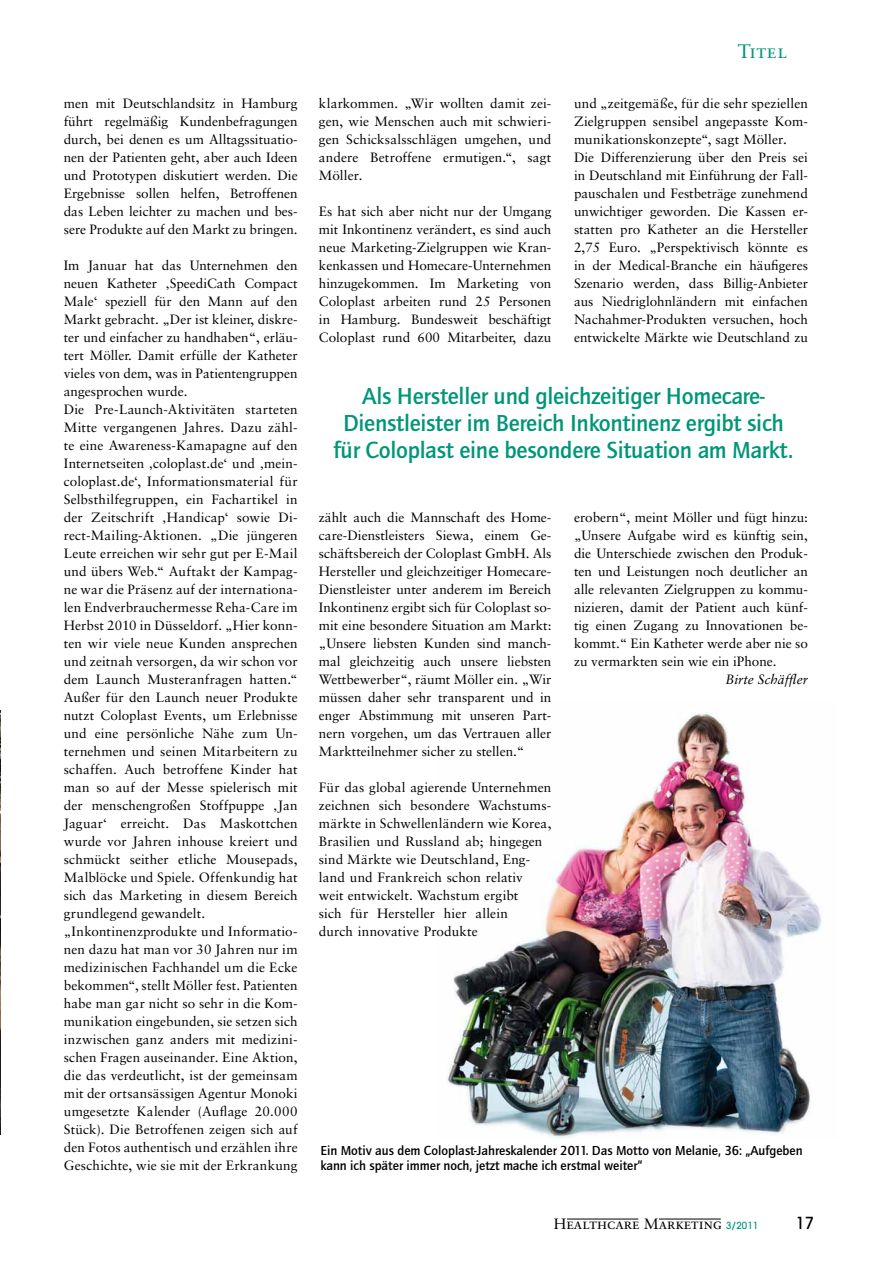
<style>
.page{position:relative;width:893px;height:1263px;background:#fff}
.page>*{position:absolute;margin:0;border:0;box-sizing:border-box;transform-origin:0 0}
.t1{font:500 24px/27px "Quay Sans ITC Std";letter-spacing:-.01em;color:#009678;text-align:center}
.t2{font:19.5px "Sabon Roman SC";letter-spacing:.025em;color:#009678}
.t3{font:500 16.5px "Avant Garde";color:#000}
.t4{font:15px "Sabon Roman SC";color:#000}
.t5{font:13.5px/18px "Sabon";letter-spacing:.005em;color:#000;text-align:justify}
.t6{font:500 13.5px/15px "Quay Sans ITC Std";color:#000}
.t7{font:italic 13.5px "Sabon";color:#000}
.s1{font-family:"Avant Garde";font-weight:500;font-size:9.75px;color:#009678}
</style>
<div class="page">
<hr style="left:567px;top:1219px;width:71px;height:1px;background:#000">
<hr style="left:659px;top:1219px;width:62px;height:1px;background:#000">
<img style="left:447px;top:712px;width:375px;height:427px">
<img style="left:0;top:710px;width:1px;height:424px">
<p class="t5" style="left:64px;top:94px;width:235px">men mit Deutschlandsitz in Hamburg führt regelmäßig Kundenbefragungen durch, bei denen es um Alltagssituatio&shy;nen der Patienten geht, aber auch Ideen und Prototypen diskutiert werden. Die Ergebnisse sollen helfen, Betroffenen das Leben leichter zu machen und bes&shy;sere Produkte auf den Markt zu bringen.</p>
<p class="t5" style="left:64px;top:256px;width:235px;text-align:left">Im Januar hat das Unternehmen den neuen Katheter ‚SpeediCath Compact Male‘ speziell für den Mann auf den Markt gebracht. „Der ist kleiner, diskre&shy;ter und einfacher zu handhaben“, erläu&shy;tert Möller. Damit erfülle der Katheter vieles von dem, was in Patientengruppen angesprochen wurde.<br>Die Pre-Launch-Aktivitäten starteten Mitte vergangenen Jahres. Dazu zähl&shy;te eine Awareness-Kamapagne auf den Internetseiten ‚coloplast.de‘ und ‚mein&shy;coloplast.de‘, Informationsmaterial für Selbsthilfegruppen, ein Fachartikel in der Zeitschrift ‚Handicap‘ sowie Di&shy;rect-Mailing-Aktionen. „Die jüngeren Leute erreichen wir sehr gut per E-Mail und übers Web.“ Auftakt der Kampag&shy;ne war die Präsenz auf der internationa&shy;len Endverbrauchermesse Reha-Care im Herbst 2010 in Düsseldorf. „Hier konn&shy;ten wir viele neue Kunden ansprechen und zeitnah versorgen, da wir schon vor dem Launch Musteranfragen hatten.“ Außer für den Launch neuer Produkte nutzt Coloplast Events, um Erlebnisse und eine persönliche Nähe zum Un&shy;ternehmen und seinen Mitarbeitern zu schaffen. Auch betroffene Kinder hat man so auf der Messe spielerisch mit der menschengroßen Stoffpuppe ‚Jan Jaguar‘ erreicht. Das Maskottchen wurde vor Jahren inhouse kreiert und schmückt seither etliche Mousepads, Malblöcke und Spiele. Offenkundig hat sich das Marketing in diesem Bereich grundlegend gewandelt. „Inkontinenzprodukte und Informatio&shy;nen dazu hat man vor 30 Jahren nur im medizinischen Fachhandel um die Ecke bekommen“, stellt Möller fest. Patienten habe man gar nicht so sehr in die Kom&shy;munikation eingebunden, sie setzen sich inzwischen ganz anders mit medizini&shy;schen Fragen auseinander. Eine Aktion, die das verdeutlicht, ist der gemeinsam mit der ortsansässigen Agentur Monoki umgesetzte Kalender (Auflage 20.000<br>Stück). Die Betroffenen zeigen sich auf den Fotos authentisch und erzählen ihre Geschichte, wie sie mit der Erkrankung</p>
<p class="t5" style="left:319px;top:94px;width:234px">klarkommen. „Wir wollten damit zei&shy;gen, wie Menschen auch mit schwieri&shy;gen Schicksalsschlägen umgehen, und andere Betroffene ermutigen.“, sagt Möller.</p>
<p class="t5" style="left:319px;top:202px;width:234px">Es hat sich aber nicht nur der Umgang mit Inkontinenz verändert, es sind auch neue Marketing-Zielgruppen wie Kran&shy;kenkassen und Homecare-Unternehmen hinzugekommen. Im Marketing von Coloplast arbeiten rund 25 Personen in Hamburg. Bundesweit beschäftigt Coloplast rund 600 Mitarbeiter, dazu</p>
<h2 class="t2" style="left:738px;top:39px;width:50px">Titel</h2>
<p class="t5" style="left:574px;top:94px;width:235px;text-align:left">und „zeitgemäße, für die sehr speziellen Zielgruppen sensibel angepasste Kom&shy;munikationskonzepte“, sagt Möller.<br>Die Differenzierung über den Preis sei in Deutschland mit Einführung der Fall&shy;pauschalen und Festbeträge zunehmend unwichtiger geworden. Die Kassen er&shy;statten pro Katheter an die Hersteller 2,75 Euro. „Perspektivisch könnte es in der Medical-Branche ein häufigeres Szenario werden, dass Billig-Anbieter aus Niedriglohnländern mit einfachen Nachahmer-Produkten versuchen, hoch entwickelte Märkte wie Deutschland zu</p>
<h1 class="t1" style="left:334px;top:383px;width:461px">Als Hersteller und gleichzeitiger Homecare-<br>Dienstleister im Bereich Inkontinenz ergibt sich für Coloplast eine besondere Situation am Markt.</h1>
<p class="t5" style="left:319px;top:508px;width:234px">zählt auch die Mannschaft des Home&shy;care-Dienstleisters Siewa, einem Ge&shy;schäftsbereich der Coloplast GmbH. Als Hersteller und gleichzeitiger Homecare-Dienstleister unter anderem im Bereich Inkontinenz ergibt sich für Coloplast so&shy;mit eine besondere Situation am Markt: „Unsere liebsten Kunden sind manch&shy;mal gleichzeitig auch unsere liebsten Wettbewerber“, räumt Möller ein. „Wir müssen daher sehr transparent und in enger Abstimmung mit unseren Part&shy;nern vorgehen, um das Vertrauen aller Marktteilnehmer sicher zu stellen.“</p>
<p class="t5" style="left:319px;top:778px;width:234px;text-align:left">Für das global agierende Unternehmen zeichnen sich besondere Wachstums&shy;märkte in Schwellenländern wie Korea, Brasilien und Russland ab; hingegen sind Märkte wie Deutschland, Eng&shy;land und Frankreich schon relativ<br>weit entwickelt. Wachstum ergibt<br>sich für Hersteller hier allein<br>durch innovative Produkte</p>
<p class="t5" style="left:574px;top:508px;width:235px">erobern“, meint Möller und fügt hinzu: „Unsere Aufgabe wird es künftig sein, die Unterschiede zwischen den Produk&shy;ten und Leistungen noch deutlicher an alle relevanten Zielgruppen zu kommu&shy;nizieren, damit der Patient auch künf&shy;tig einen Zugang zu Innovationen be&shy;kommt.“ Ein Katheter werde aber nie so zu vermarkten sein wie ein iPhone.</p>
<p class="t7" style="left:725px;top:671px;width:84px">Birte Schäffler</p>
<p class="t6" style="left:320px;top:1143px;width:484px">Ein Motiv aus dem Coloplast-Jahreskalender 2011. Das Motto von Melanie, 36: „Aufgeben kann ich später immer noch, jetzt mache ich erstmal weiter“</p>
<p class="t4" style="left:554px;top:1215px;width:206px">Healthcare Marketing <span class="s1">3/2011</span></p>
<p class="t3" style="left:796px;top:1213px;width:20px">17</p>
</div>
